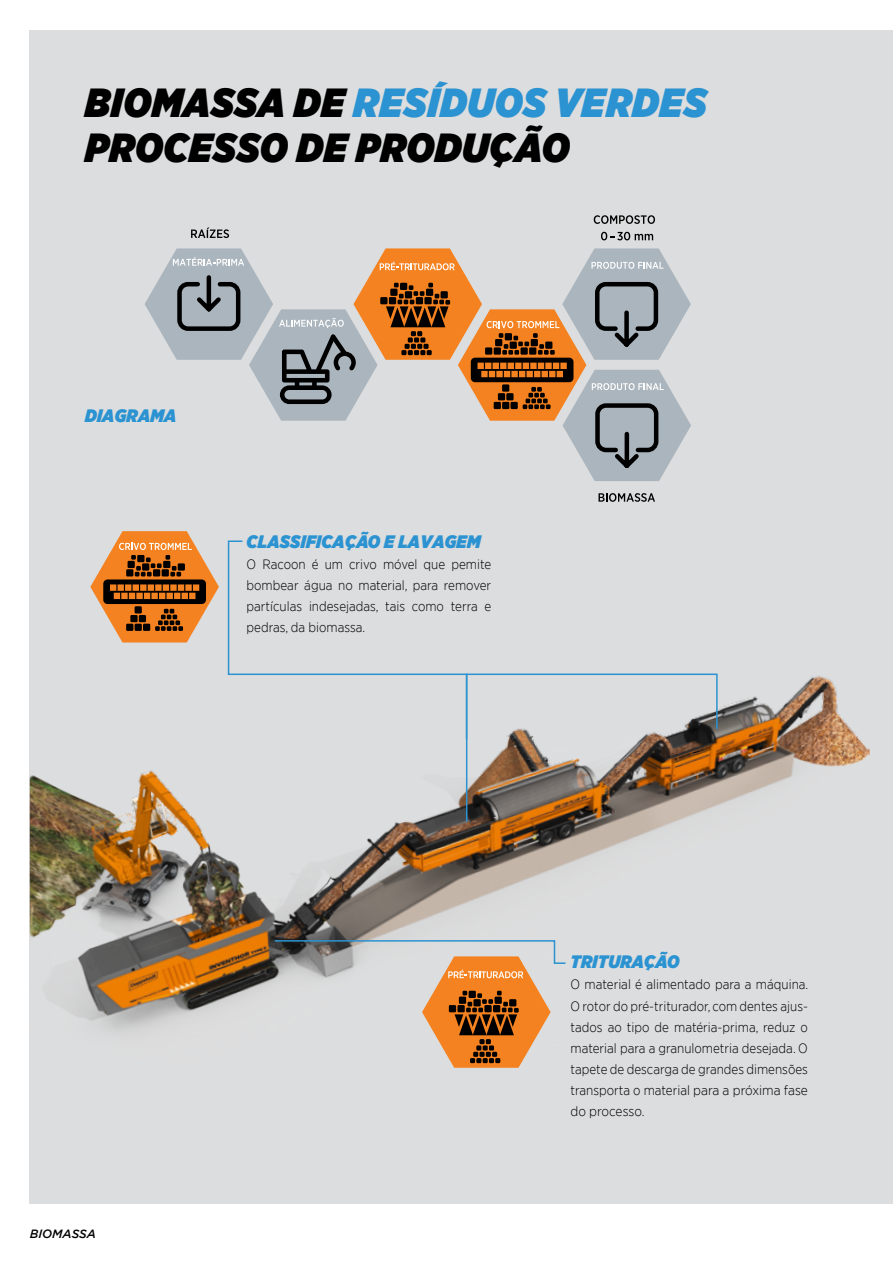
<style>
.page{position:relative;width:893px;height:1263px;background:#fff}
.page>*{position:absolute;margin:0;border:0;box-sizing:border-box;transform-origin:0 0}
.t1{font:italic 900 40.5px/45px "Gotham Narrow";letter-spacing:.015em;color:#000}
.t2{font:italic 900 18px "Gotham Narrow";letter-spacing:.01em;color:#2b93d1}
.t3{font:300 13.5px/21px "Gotham Narrow";color:#000;text-align:justify}
.t4{font:italic 500 12px "Gotham";color:#000}
.s1{color:#2b93d1}
</style>
<div class="page">
<div style="left:30px;top:30px;width:863px;height:1173px;background:#dcddde"></div>
<img style="left:30px;top:642px;width:840px;height:389px">
<svg style="left:227px;top:540px;width:241px;height:283px"></svg>
<svg style="left:465px;top:673px;width:253px;height:68px"></svg>
<svg style="left:191px;top:227px;width:38px;height:11px"></svg>
<svg style="left:594px;top:215px;width:61px;height:9px"></svg>
<svg style="left:601px;top:232px;width:52px;height:8px"></svg>
<svg style="left:145px;top:248px;width:546px;height:233px"></svg>
<svg style="left:598px;top:493px;width:57px;height:9px"></svg>
<svg style="left:90px;top:531px;width:129px;height:111px"></svg>
<svg style="left:273px;top:939px;width:294px;height:129px"></svg>
<h1 class="t1" style="left:85px;top:80px;width:627px">BIOMASSA DE <span class="s1">RESÍDUOS VERDES<br></span>PR OCESSO DE PRODUÇÃO</h1>
<h2 class="t2" style="left:85px;top:403px;width:93px">DIAGRAMA</h2>
<h2 class="t2" style="left:247px;top:529px;width:33px">CLASSI</h2>
<h2 class="t2" style="left:306px;top:529px;width:178px">FICAÇÃO E LAVAGEM</h2>
<p class="t3" style="left:247px;top:553px;width:246px">O Racoon é um crivo móvel que pemite bombear água no material, para remover partículas indesejadas, tais como terra e pedras, da biomassa.</p>
<p class="t4" style="left:30px;top:1226px;width:68px">BIOMASSA</p>
<h2 class="t2" style="left:570px;top:950px;width:110px">TRITURAÇÃO</h2>
<p class="t3" style="left:570px;top:974px;width:239px">O material é alimentado para a máquina.<br>O rotor do pré-triturador, com dentes ajus&shy;tados ao tipo de matéria-prima, reduz o material para a granulometria desejada. O tapete de descarga de grandes dimensões transporta o material para a próxima fase do processo.</p>
</div>
